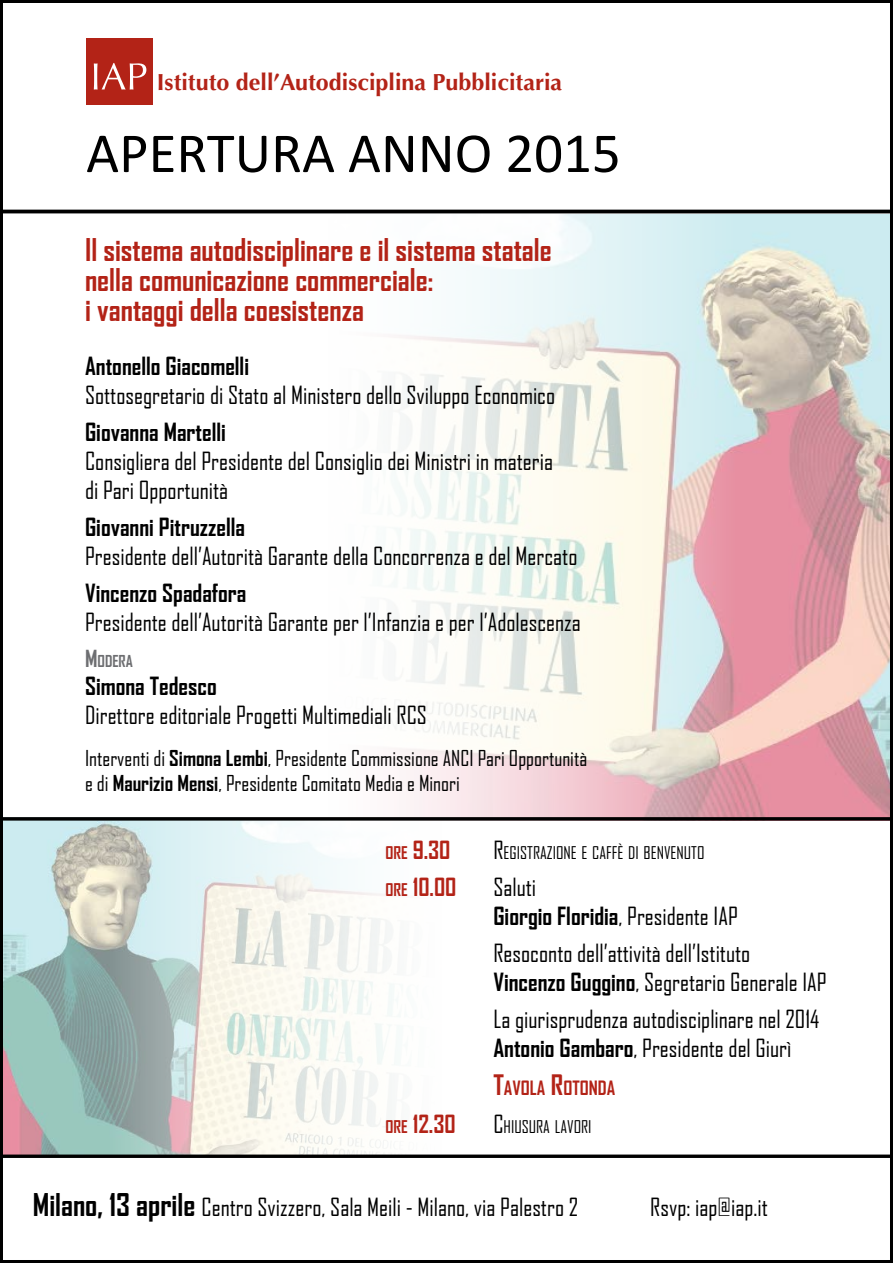
<style>
.page{position:relative;width:893px;height:1263px;background:#fff}
.page>*{position:absolute;margin:0;border:0;box-sizing:border-box;transform-origin:0 0}
.t1{font:57px "Calibri";color:#000}
.t2{font:700 30px/30px "Agency FB";color:#b32317}
.t3{font:24px/28.8px "Agency FB";color:#000}
.t4{font:700 24px "Agency FB";color:#000}
.t5{font:700 24px "Agency FB";color:#b32317}
.t6{font:700 23.25px "Optima LT Std";color:#b32317}
.t7{font:21px/25.2px "Agency FB";color:#000}
.t8{font:700 18.9px "Agency FB";color:#b32317}
.t9{font:16.8px "Agency FB";color:#000}
.t10{font:700 15.75px "Agency FB";color:#6d6e71}
.s1{font-size:22.5px}
.s2{font-weight:700}
.s3{font-size:16.8px}
.s4{font-size:24px}
.s5{font-size:27px}
.s6{font-weight:700;font-size:30px}
</style>
<div class="page">
<img style="left:4px;top:821px;width:388px;height:332px">
<img style="left:399px;top:214px;width:490px;height:602px">
<div style="left:0;top:0;width:893px;height:213px;border:3px solid #000"></div>
<div style="left:0;top:1155px;width:893px;height:108px;border:3px solid #000"></div>
<div style="left:0;top:817px;width:893px;height:340px;border:3px solid #000"></div>
<div style="left:86px;top:38px;width:66px;height:66px;background:#b32317"></div>
<svg style="left:94px;top:63px;width:52px;height:27px"></svg>
<p class="t6" style="left:157px;top:69px;width:407px">Istituto dell’Autodisciplina Pubblicitaria</p>
<h1 class="t1" style="left:86px;top:117px;width:536px">APERTURA ANNO 2015</h1>
<p class="t2" style="left:85px;top:234px;width:468px">Il sistema autodisciplinare e il sistema statale nella comunicazione commerciale:<br>i vantaggi della coesistenza</p>
<p class="t4" style="left:85px;top:351px;width:165px">Antonello Giacomelli</p>
<p class="t3" style="left:85px;top:380px;width:472px">Sottosegretario di Stato al Ministero dello Sviluppo Economico</p>
<p class="t4" style="left:85px;top:417px;width:142px">Giovanna Martelli</p>
<p class="t3" style="left:85px;top:446px;width:470px">Consigliera del Presidente del Consiglio dei Ministri in materia di Pari Opportunità</p>
<p class="t4" style="left:85px;top:512px;width:161px">Giovanni Pitruzzella</p>
<p class="t3" style="left:85px;top:541px;width:494px">Presidente dell’Autorità Garante della Concorrenza e del Mercato</p>
<p class="t4" style="left:85px;top:578px;width:163px">Vincenzo Spadafora</p>
<p class="t3" style="left:85px;top:607px;width:497px">Presidente dell’Autorità Garante per l’Infanzia e per l’Adolescenza</p>
<p class="t10" style="left:85px;top:651px;width:49px"><span class="s1">M</span>ODERA</p>
<p class="t4" style="left:85px;top:671px;width:133px">Simona Tedesco</p>
<p class="t3" style="left:85px;top:700px;width:343px">Direttore editoriale Progetti Multimediali RCS</p>
<p class="t7" style="left:85px;top:745px;width:504px">Interventi di <span class="s2">Simona Lembi</span>, Presidente Commissione ANCI Pari Opportunità e di <span class="s2">Maurizio Mensi</span>, Presidente Comitato Media e Minori</p>
<p class="t5" style="left:385px;top:835px;width:67px"><span class="s3">ORE</span> 9.30</p>
<p class="t9" style="left:493px;top:842px;width:213px"><span class="s4">R</span>EGISTRAZIONE E CAFFÈ DI BENVENUTO</p>
<p class="t5" style="left:385px;top:872px;width:73px"><span class="s3">ORE</span> 10.00</p>
<p class="t3" style="left:493px;top:872px;width:246px">Saluti<br><span class="s2">Giorgio Floridia</span>, Presidente IAP</p>
<p class="t3" style="left:493px;top:938px;width:335px">Resoconto dell’attività dell’Istituto<br><span class="s2">Vincenzo Guggino</span>, Segretario Generale IAP</p>
<p class="t3" style="left:493px;top:1004px;width:327px">La giurisprudenza autodisciplinare nel 2014<br><span class="s2">Antonio Gambaro</span>, Presidente del Giurì</p>
<p class="t8" style="left:493px;top:1076px;width:123px"><span class="s5">T</span>AVOLA <span class="s5">R</span>OTONDA</p>
<p class="t5" style="left:385px;top:1109px;width:72px"><span class="s3">ORE</span> 12.30</p>
<p class="t9" style="left:493px;top:1116px;width:100px"><span class="s4">C</span>HIUSURA LAVORI</p>
<p class="t3" style="left:33px;top:1192px;width:547px"><span class="s6">Milano, 13 aprile</span> Centro Svizzero, Sala Meili - Milano, via Palestro 2</p>
<p class="t3" style="left:650px;top:1192px;width:119px">Rsvp: iap@iap.it</p>
</div>
